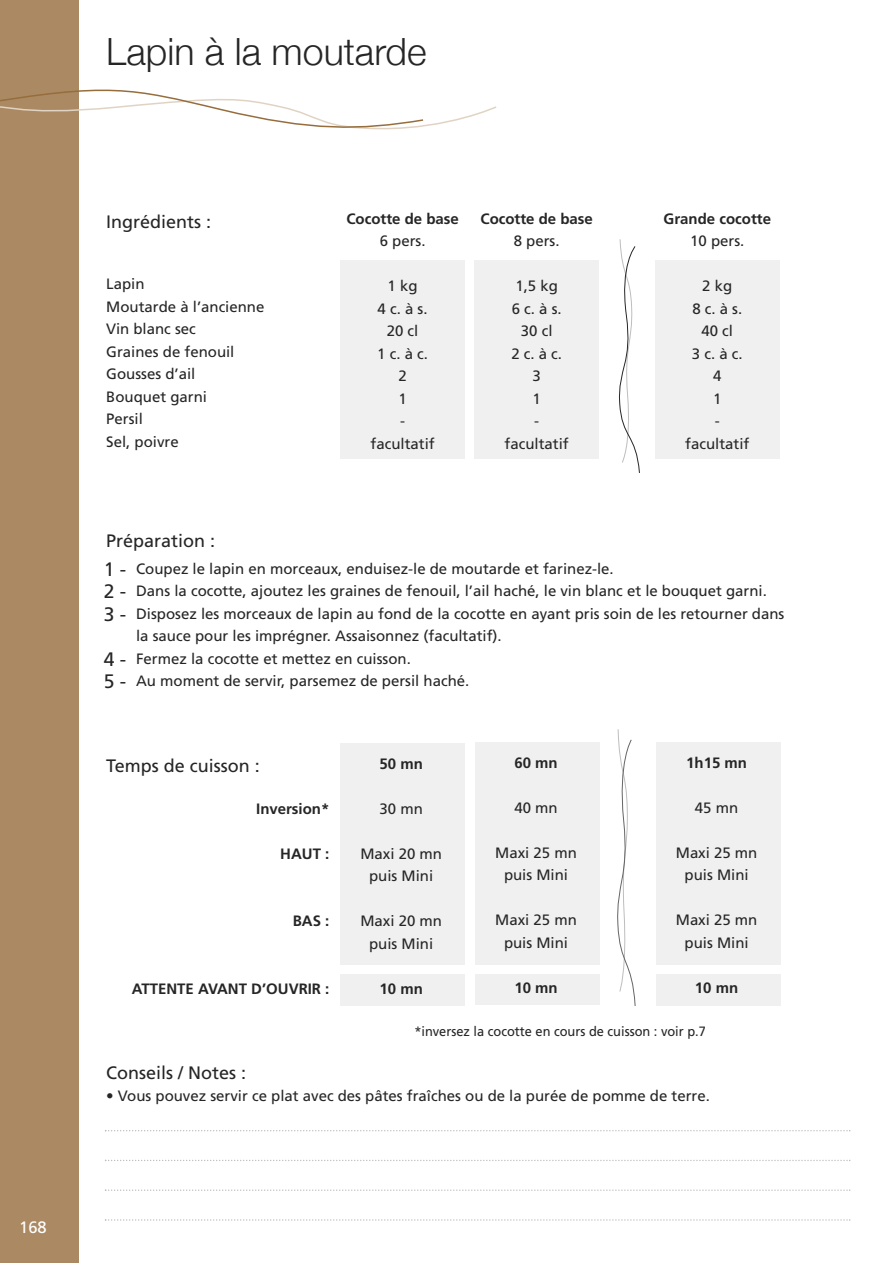
<style>
.page{position:relative;width:893px;height:1263px;background:#fff}
.page>*{position:absolute;margin:0;border:0;box-sizing:border-box;transform-origin:0 0}
.t1{font:300 37.5px "Helvetica Neue";color:#272627}
.t2{font:19.5px/22.5px "Frutiger";color:#272627;text-align:justify}
.t3{font:18px "Frutiger";color:#272627}
.t4{font:16.5px "Frutiger";color:#fff}
.t5{font:15px/22.5px "Frutiger";color:#272627;text-align:center}
.t6{font:700 15px "Frutiger";color:#272627}
.t7{font:13.5px "Frutiger";color:#272627;scale:.95 1}
</style>
<div class="page">
<div style="left:340px;top:260px;width:125px;height:199px;background:#f0f0f0"></div>
<div style="left:0;top:0;width:79px;height:1263px;background:#ab8a63"></div>
<svg style="left:0;top:89px;width:497px;height:41px"></svg>
<svg style="left:105px;top:1130px;width:745px;height:1px"></svg>
<svg style="left:105px;top:1160px;width:745px;height:1px"></svg>
<svg style="left:105px;top:1189px;width:745px;height:2px"></svg>
<svg style="left:105px;top:1219px;width:745px;height:2px"></svg>
<svg style="left:619px;top:239px;width:21px;height:234px"></svg>
<div style="left:474px;top:260px;width:125px;height:199px;background:#f0f0f0"></div>
<div style="left:475px;top:742px;width:125px;height:263px;background:#f0f0f0"></div>
<div style="left:340px;top:743px;width:125px;height:262px;background:#f0f0f0"></div>
<div style="left:655px;top:260px;width:125px;height:199px;background:#f0f0f0"></div>
<div style="left:656px;top:742px;width:124px;height:263px;background:#f0f0f0"></div>
<div style="left:306px;top:965px;width:487px;height:9px;background:#fff"></div>
<svg style="left:617px;top:729px;width:19px;height:277px"></svg>
<p class="t4" style="left:19px;top:1220px;width:29px">168</p>
<h1 class="t1" style="left:106px;top:29px;width:322px">Lapin à la moutarde</h1>
<p class="t3" style="left:106px;top:215px;width:106px">Ingrédients :</p>
<p class="t5" style="left:106px;top:274px;width:160px;text-align:left">Lapin<br>Moutarde à l’ancienne<br>Vin blanc sec<br>Graines de fenouil<br>Gousses d’ail<br>Bouquet garni<br>Persil<br>Sel, poivre</p>
<p class="t6" style="left:346px;top:212px;width:114px">Cocotte de base</p>
<p class="t5" style="left:380px;top:231px;width:47px">6 pers.</p>
<p class="t5" style="left:371px;top:276px;width:66px">1 kg<br>4c.às.<br>20 cl<br>1c.àc.<br>2<br>1<br>- facultatif</p>
<p class="t6" style="left:480px;top:212px;width:114px">Cocotte de base</p>
<p class="t5" style="left:514px;top:231px;width:47px">8 pers.</p>
<p class="t5" style="left:505px;top:276px;width:66px">1,5 kg<br>6c.às.<br>30 cl<br>2c.àc.<br>3<br>1<br>- facultatif</p>
<p class="t6" style="left:664px;top:212px;width:109px">Grande cocotte</p>
<p class="t5" style="left:690px;top:231px;width:56px">10 pers.</p>
<p class="t5" style="left:685px;top:276px;width:66px">2 kg<br>8c.às.<br>40 cl<br>3c.àc.<br>4<br>1<br>- facultatif</p>
<p class="t3" style="left:106px;top:533px;width:110px">Préparation :</p>
<p class="t5" style="left:136px;top:558px;width:650px;text-align:left">Coupez le lapin en morceaux, enduisez-le de moutarde et farinez-le.<br>Dans la cocotte, ajoutez les graines de fenouil, l’ail haché, le vin blanc et le bouquet garni.<br>Disposez les morceaux de lapin au fond de la cocotte en ayant pris soin de les retourner dans la sauce pour les imprégner. Assaisonnez (facultatif).<br>Fermez la cocotte et mettez en cuisson.<br>Au moment de servir, parsemez de persil haché.</p>
<h2 class="t2" style="left:104px;top:559px;width:24px">1 - 2 - 3 -</h2>
<h2 class="t2" style="left:104px;top:649px;width:24px">4 -<br>5 -</h2>
<p class="t3" style="left:106px;top:758px;width:155px">Temps de cuisson :</p>
<p class="t6" style="left:256px;top:802px;width:75px">Inversion*</p>
<p class="t6" style="left:280px;top:847px;width:51px">HAUT :</p>
<p class="t6" style="left:293px;top:915px;width:38px">BAS :</p>
<p class="t6" style="left:132px;top:982px;width:199px">ATTENTE AVANT D’OUVRIR :</p>
<p class="t6" style="left:380px;top:757px;width:45px">50 mn</p>
<p class="t5" style="left:380px;top:798px;width:45px">30 mn</p>
<p class="t5" style="left:360px;top:843px;width:83px">Maxi 20 mn puis Mini</p>
<p class="t5" style="left:360px;top:911px;width:83px">Maxi 20 mn puis Mini</p>
<p class="t6" style="left:380px;top:982px;width:45px">10 mn</p>
<p class="t6" style="left:514px;top:756px;width:45px">60 mn</p>
<p class="t5" style="left:514px;top:797px;width:45px">40 mn</p>
<p class="t5" style="left:495px;top:842px;width:83px">Maxi 25 mn puis Mini</p>
<p class="t5" style="left:495px;top:910px;width:83px">Maxi 25 mn puis Mini</p>
<p class="t6" style="left:514px;top:981px;width:45px">10 mn</p>
<p class="t6" style="left:686px;top:756px;width:62px">1h15 mn</p>
<p class="t5" style="left:695px;top:797px;width:45px">45 mn</p>
<p class="t5" style="left:676px;top:842px;width:83px">Maxi 25 mn puis Mini</p>
<p class="t5" style="left:676px;top:910px;width:83px">Maxi 25 mn puis Mini</p>
<p class="t6" style="left:695px;top:981px;width:45px">10 mn</p>
<p class="t7" style="left:414px;top:1026px;width:308px">*inversez la cocotte en cours de cuisson : voir p.7</p>
<p class="t3" style="left:106px;top:1065px;width:141px">Conseils / Notes :</p>
<p class="t5" style="left:106px;top:1086px;width:605px">• Vous pouvez servir ce plat avec des pâtes fraîches ou de la purée de pomme de terre.</p>
</div>
